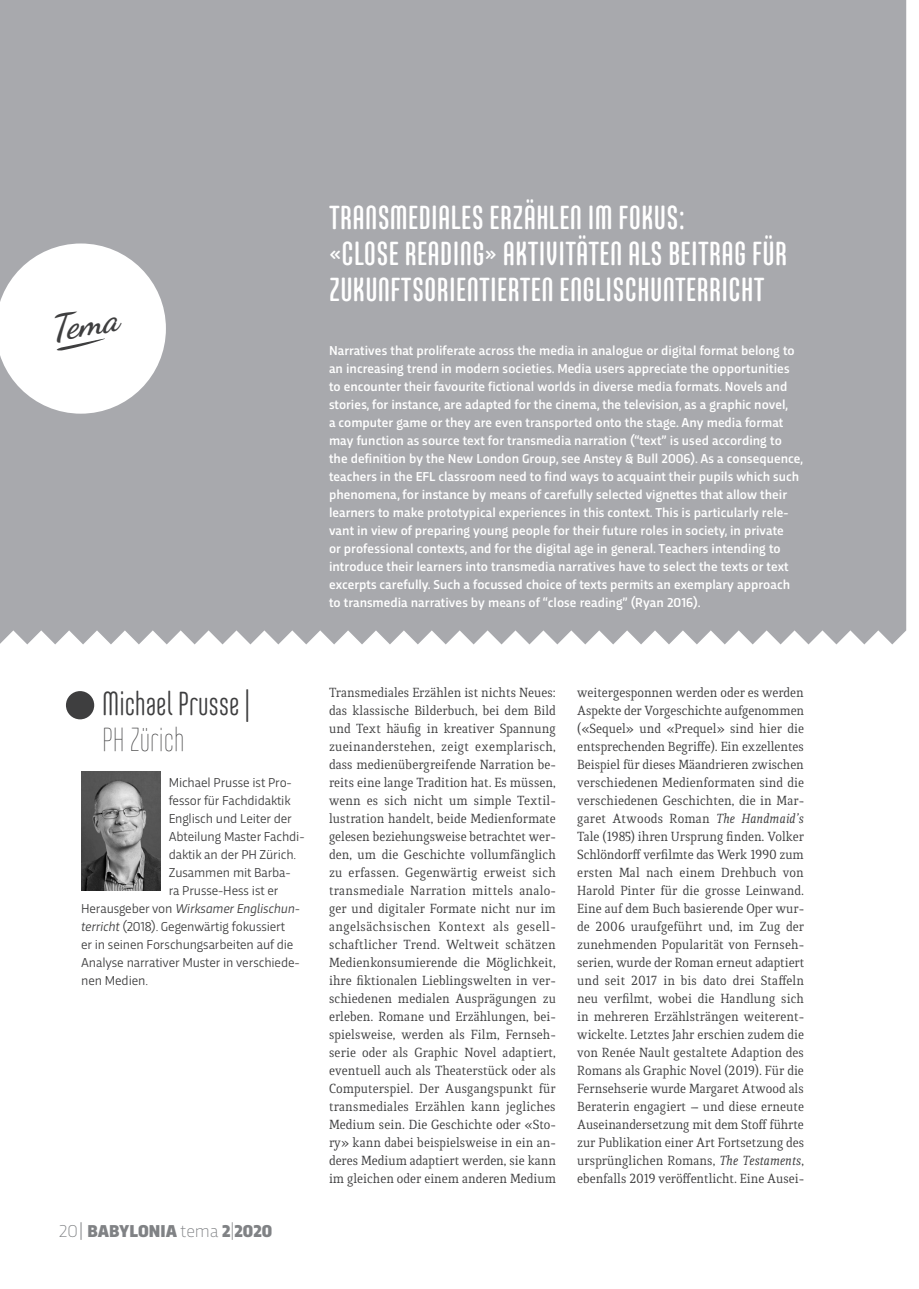
<style>
.page{position:relative;width:919px;height:1289px;background:#fff}
.page>*{position:absolute;margin:0;border:0;box-sizing:border-box;transform-origin:0 0}
.t1{font:italic 700 35.4px "Dancing Script";color:#3e3e3f}
.Titolo_Articolo_-_SX{font:500 33px/36px "Core Mellow 59 Cp";letter-spacing:.01em;color:#fff}
.Autore_-_Base_-_SX{font:300 33px/36px "Core Mellow 39 Cp";color:#3e3e3f}
.t2{font:900 18px "Trasandina";color:#808285}
.Testo_Base_-_Quiroga{font:14.25px/18px "Quiroga Serif Pro";letter-spacing:-.005em;color:#3e3e3f;text-align:justify}
.Abstract{font:500 13.5px/18px "Trasandina";color:#fff}
.Bio_-_Descrizione{font:13.5px/18px "Trasandina";letter-spacing:-.01em;color:#3e3e3f}
.Bio_-_Descrizione-2{font:italic 13.5px "Trasandina";letter-spacing:-.01em;color:#3e3e3f}
.s1{font-family:"Core Mellow 19 Cp";font-weight:100}
.s2{font-style:normal}
.s3{font-style:italic}
.s4{font-weight:200}
.s5{font-weight:300}
</style>
<div class="page">
<div style="left:0;top:0;width:906px;height:644px;background:#a8a9ad"></div>
<svg style="left:0;top:243px;width:166px;height:170px"></svg>
<div style="left:66px;top:691px;width:28px;height:28px;background:#3e3e3f;border-radius:50%"></div>
<img style="left:81px;top:771px;width:79px;height:119px">
<h1 class="t1" style="left:46px;top:308px;width:70px;rotate:-10deg">Tema</h1>
<p class="Titolo_Articolo_-_SX" style="left:329px;top:198px;width:357px">TRANSMEDIALES ERZÄHLEN IM FOKUS:</p>
<p class="Titolo_Articolo_-_SX" style="left:329px;top:234px;width:459px">«CLOSE READING» AKTIVITÄTEN ALS BEITRAG FÜR<br>ZUKUNFTSORIENTIERTEN ENGLISCHUNTERRICHT</p>
<p class="Abstract" style="left:329px;top:340px;width:475px">Narratives that proliferate across the media in analogue or digital format belong to an increasing trend in modern societies. Media users appreciate the opportunities to encounter their favourite fictional worlds in diverse media formats. Novels and stories, for instance, are adapted for the cinema, the television, as a graphic novel,<br>a computer game or they are even transported onto the stage. Any media format may function as source text for transmedia narration (“text” is used according to the definition by the New London Group, see Anstey &amp; Bull 2006). As a consequence, teachers in the EFL classroom need to find ways to acquaint their pupils which such phenomena, for instance by means of carefully selected vignettes that allow their learners to make prototypical experiences in this context. This is particularly rele&shy;vant in view of preparing young people for their future roles in society, in private<br>or professional contexts, and for the digital age in general. Teachers intending to introduce their learners into transmedia narratives have to select the texts or text excerpts carefully. Such a focussed choice of texts permits an exemplary approach to transmedia narratives by means of “close reading” (Ryan 2016).</p>
<p class="Autore_-_Base_-_SX" style="left:102px;top:685px;width:150px">Michael Prusse |<br><span class="s1">PH Zürich</span></p>
<p class="Bio_-_Descrizione" style="left:169px;top:772px;width:137px">Michael Prusse ist Pro&shy;fessor für Fachdidaktik<br>Englisch und Leiter der<br>Abteilung Master Fachdi&shy;daktik an der PH Zürich.</p>
<p class="Bio_-_Descrizione" style="left:169px;top:862px;width:124px">Zusammen mit Barba-</p>
<p class="Bio_-_Descrizione" style="left:169px;top:880px;width:111px">ra Prusse-Hess ist er</p>
<p class="Bio_-_Descrizione-2" style="left:81px;top:898px;width:220px"><span class="s2">Herausgeber von</span> Wirksamer Englischun-</p>
<p class="Bio_-_Descrizione" style="left:81px;top:916px;width:206px"><span class="s3">terricht</span> (2018). Gegenwärtig fokussiert</p>
<p class="Bio_-_Descrizione" style="left:81px;top:934px;width:214px">er in seinen Forschungsarbeiten auf die</p>
<p class="Bio_-_Descrizione" style="left:81px;top:952px;width:220px">Analyse narrativer Muster in verschiede-</p>
<p class="Bio_-_Descrizione" style="left:81px;top:970px;width:68px">nen Medien.</p>
<p class="t2" style="left:59px;top:1218px;width:214px"><span class="s4">20</span><span class="s5">|</span> BABYLONIA <span class="s4">tema</span> 2<span class="s4">|</span>2020</p>
<p class="Testo_Base_-_Quiroga" style="left:329px;top:683px;width:228px">Transmediales Erzählen ist nichts Neues: das klassische Bilderbuch, bei dem Bild und Text häufig in kreativer Spannung zueinanderstehen, zeigt exemplarisch, dass medienübergreifende Narration be&shy;reits eine lange Tradition hat. Es müssen, wenn es sich nicht um simple Textil&shy;lustration handelt, beide Medienformate gelesen beziehungsweise betrachtet wer&shy;den, um die Geschichte vollumfänglich zu erfassen. Gegenwärtig erweist sich transmediale Narration mittels analo&shy;ger und digitaler Formate nicht nur im angelsächsischen Kontext als gesell&shy;schaftlicher Trend. Weltweit schätzen Medienkonsumierende die Möglichkeit, ihre fiktionalen Lieblingswelten in ver&shy;schiedenen medialen Ausprägungen zu erleben. Romane und Erzählungen, bei&shy;spielsweise, werden als Film, Fernseh&shy;serie oder als Graphic Novel adaptiert, eventuell auch als Theaterstück oder als Computerspiel. Der Ausgangspunkt für transmediales Erzählen kann jegliches Medium sein. Die Geschichte oder «Sto&shy;ry» kann dabei beispielsweise in ein an&shy;deres Medium adaptiert werden, sie kann im gleichen oder einem anderen Medium</p>
<p class="Testo_Base_-_Quiroga" style="left:577px;top:683px;width:228px">weitergesponnen werden oder es werden Aspekte der Vorgeschichte aufgenommen («Sequel» und «Prequel» sind hier die entsprechenden Begriffe). Ein exzellentes Beispiel für dieses Mäandrieren zwischen verschiedenen Medienformaten sind die verschiedenen Geschichten, die in Mar&shy;garet Atwoods Roman <span class="s3">The Handmaid’s </span>Tale (1985) ihren Ursprung finden. Volker Schlöndorff verfilmte das Werk 1990 zum ersten Mal nach einem Drehbuch von Harold Pinter für die grosse Leinwand.<br>Eine auf dem Buch basierende Oper wur&shy;de 2006 uraufgeführt und, im Zug der zunehmenden Popularität von Fernseh&shy;serien, wurde der Roman erneut adaptiert und seit 2017 in bis dato drei Staffeln neu verfilmt, wobei die Handlung sich in mehreren Erzählsträngen weiterent&shy;wickelte. Letztes Jahr erschien zudem die von Renée Nault gestaltete Adaption des Romans als Graphic Novel (2019). Für die Fernsehserie wurde Margaret Atwood als Beraterin engagiert – und diese erneute Auseinandersetzung mit dem Stoff führte zur Publikation einer Art Fortsetzung des ursprünglichen Romans, <span class="s3">The Testaments</span>, ebenfalls 2019 veröffentlicht. Eine Ausei-</p>
</div>
